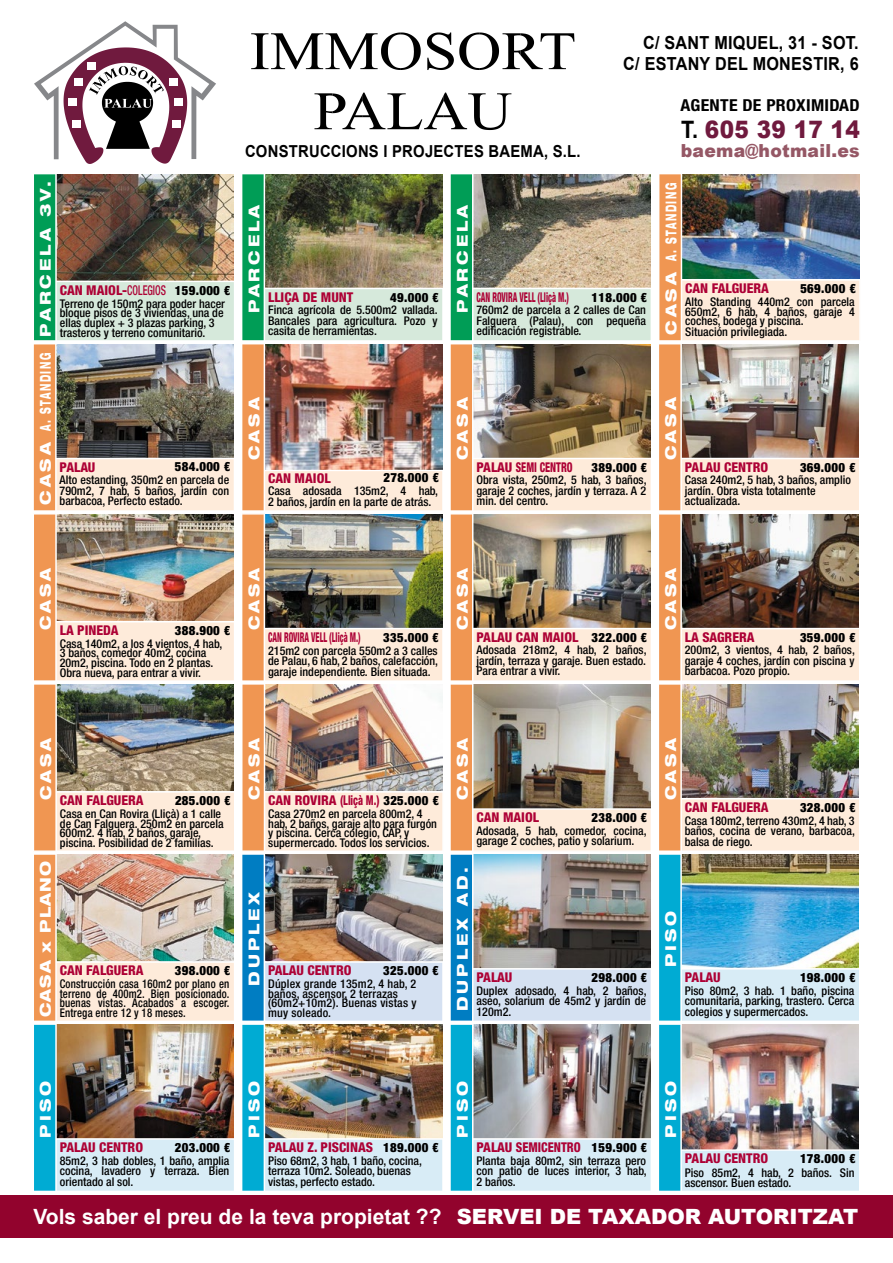
<style>
.page{position:relative;width:893px;height:1263px;background:#fff}
.page>*{position:absolute;margin:0;border:0;box-sizing:border-box;transform-origin:0 0}
.t1{font:900 24px "Arial";letter-spacing:.015em;color:#701a3e;scale:.9 1}
.t2{font:700 21px "Arial";color:#fff}
.t3{font:700 18px/21.6px "Arial";letter-spacing:.015em;color:#000;text-align:right;scale:.9 1}
.t4{font:900 18px "Arial";letter-spacing:.015em;color:#955765;scale:.96 1}
.t5{font:700 16.5px "Arial";letter-spacing:.015em;color:#000;scale:.9 1}
.t6{font:700 condensed 16.5px "Helvetica Neue LT Std";letter-spacing:.015em;color:#000;scale:1.08 1}
.t7{font:800 expanded 15px "Helvetica Neue LT Std";letter-spacing:.2em;color:#fff}
.t8{font:800 condensed 13.5px "Helvetica Neue LT Std";color:#ad0135}
.t9{font:800 condensed 13.5px "Helvetica Neue LT Std";color:#ad0135;scale:.6 1}
.t10{font:900 condensed 12.75px "Helvetica Neue LT Std";letter-spacing:.025em;color:#000}
.t11{font:500 condensed 12px/10.5px "Helvetica Neue LT Std";color:#000;text-align:justify}
.t12{font:500 condensed 12px/9.8px "Helvetica Neue LT Std";color:#000;text-align:justify;scale:.9 1}
.s1{font-weight:500}
.s2{font-weight:900;font-size:12.75px;color:#000}
.s3{font-weight:700;color:#000}
.s4{font-weight:900}
</style>
<div class="page">
<img style="left:33px;top:174px;width:618px;height:1017px">
<img style="left:659px;top:174px;width:201px;height:1017px">
<svg style="left:251px;top:33px;width:170px;height:37px"></svg>
<svg style="left:427px;top:33px;width:147px;height:37px"></svg>
<svg style="left:314px;top:93px;width:197px;height:37px"></svg>
<svg style="left:34px;top:21px;width:182px;height:143px"></svg>
<div style="left:0;top:1195px;width:893px;height:42px;background:#92032d"></div>
<p class="t3" style="left:623px;top:32px;width:263px">C/ SANT MIQUEL, 31 - SOT.<br>C/ ESTANY DEL MONESTIR, 6</p>
<p class="t7" style="left:36px;top:337px;width:157px;rotate:-90deg">PARCELA 3V.</p>
<p class="t7" style="left:36px;top:505px;width:154px;rotate:-90deg">CASA A. STANDING</p>
<p class="t8" style="left:60px;top:282px;width:172px">CAN MAIOL-<span class="s1">COLEGIOS</span> <span class="s2">159.000 €</span></p>
<p class="t11" style="left:60px;top:298px;width:167px;line-height:9.8px;text-align:left">Terreno de 150m2 para poder hacer bloque pisos de 3 viviendas, una de ellas duplex + 3 plazas parking, 3 trasteros y terreno comunitario.</p>
<p class="t10" style="left:175px;top:459px;width:57px">584.000 €</p>
<p class="t8" style="left:60px;top:459px;width:37px">PALAU</p>
<p class="t11" style="left:60px;top:475px;width:171px">Alto estanding, 350m2 en parcela de 790m2, 7 hab, 5 baños, jardín con barbacoa, Perfecto estado.</p>
<p class="t5" style="left:245px;top:139px;width:374px">CONSTRUCCIONS I PROJECTES BAEMA, S.L.</p>
<p class="t7" style="left:244px;top:313px;width:110px;rotate:-90deg">PARCELA</p>
<p class="t7" style="left:453px;top:313px;width:110px;rotate:-90deg">PARCELA</p>
<p class="t8" style="left:268px;top:288px;width:87px">LLIÇA DE MUNT</p>
<p class="t10" style="left:390px;top:289px;width:50px">49.000 €</p>
<p class="t11" style="left:268px;top:305px;width:171px">Finca agrícola de 5.500m2 vallada.<br>Bancales para agricultura. Pozo y casita de herramientas.</p>
<p class="t9" style="left:476px;top:288px;width:156px">CAN ROVIRA VELL (Lliçà M.)</p>
<p class="t10" style="left:592px;top:289px;width:57px">118.000 €</p>
<p class="t11" style="left:476px;top:305px;width:171px">760m2 de parcela a 2 calles de Can Falguera (Palau), con pequeña edificación registrable.</p>
<p class="t6" style="left:680px;top:95px;width:168px">AGENTE DE PROXIMIDAD</p>
<p class="t1" style="left:681px;top:112px;width:200px"><span class="s3">T.</span> 605 39 17 14</p>
<p class="t4" style="left:681px;top:138px;width:188px">baema@hotmail.es</p>
<p class="t7" style="left:661px;top:335px;width:154px;rotate:-90deg">CASA A. STANDING</p>
<p class="t8" style="left:685px;top:280px;width:85px">CAN FALGUERA</p>
<p class="t10" style="left:800px;top:281px;width:57px">569.000 €</p>
<p class="t11" style="left:685px;top:296px;width:171px;line-height:10.1px;text-align:left">Alto Standing 440m2 con parcela<br>650m2, 6 hab, 4 baños, garaje 4 coches, bodega y piscina.<br>Situación privilegiada.</p>
<p class="t7" style="left:244px;top:460px;width:65px;rotate:-90deg">CASA</p>
<p class="t7" style="left:661px;top:460px;width:65px;rotate:-90deg">CASA</p>
<p class="t7" style="left:453px;top:460px;width:65px;rotate:-90deg">CASA</p>
<p class="t8" style="left:268px;top:470px;width:64px">CAN MAIOL</p>
<p class="t11" style="left:268px;top:486px;width:172px">Casa adosada 135m2, 4 hab,<br>2 baños, jardín en la parte de atrás.</p>
<p class="t10" style="left:383px;top:470px;width:57px">278.000 €</p>
<p class="t8" style="left:476px;top:459px;width:98px">PALAU SEMI CENTRO</p>
<p class="t10" style="left:592px;top:459px;width:57px">389.000 €</p>
<p class="t11" style="left:476px;top:475px;width:172px">Obra vista, 250m2, 5 hab, 3 baños, garaje 2 coches, jardín y terraza. A 2 min. del centro.</p>
<p class="t8" style="left:685px;top:459px;width:85px">PALAU CENTRO</p>
<p class="t10" style="left:800px;top:459px;width:57px">369.000 €</p>
<p class="t11" style="left:685px;top:475px;width:167px;text-align:left">Casa 240m2, 5 hab, 3 baños, amplio jardín. Obra vista totalmente actualizada.</p>
<p class="t7" style="left:36px;top:630px;width:65px;rotate:-90deg">CASA</p>
<p class="t8" style="left:60px;top:622px;width:60px">LA PINEDA</p>
<p class="t10" style="left:175px;top:623px;width:57px">388.900 €</p>
<p class="t11" style="left:60px;top:638px;width:164px;line-height:9.8px;text-align:left">Casa 140m2, a los 4 vientos, 4 hab,<br>3 baños, comedor 40m2, cocina<br>20m2, piscina. Todo en 2 plantas.<br>Obra nueva, para entrar a vivir.</p>
<p class="t7" style="left:244px;top:630px;width:65px;rotate:-90deg">CASA</p>
<p class="t9" style="left:268px;top:629px;width:156px">CAN ROVIRA VELL (Lliçà M.)</p>
<p class="t10" style="left:383px;top:629px;width:57px">335.000 €</p>
<p class="t11" style="left:268px;top:645px;width:172px">215m2 con parcela 550m2 a 3 calles de Palau, 6 hab, 2 baños, calefacción, garaje independiente. Bien situada.</p>
<p class="t7" style="left:453px;top:630px;width:65px;rotate:-90deg">CASA</p>
<p class="t7" style="left:661px;top:630px;width:65px;rotate:-90deg">CASA</p>
<p class="t8" style="left:476px;top:629px;width:172px">PALAU CAN MAIOL <span class="s2">322.000 €</span></p>
<p class="t11" style="left:476px;top:645px;width:172px">Adosada 218m2, 4 hab, 2 baños, jardín, terraza y garaje. Buen estado.<br>Para entrar a vivir.</p>
<p class="t8" style="left:685px;top:629px;width:71px">LA SAGRERA</p>
<p class="t10" style="left:800px;top:629px;width:57px">359.000 €</p>
<p class="t11" style="left:685px;top:645px;width:172px">200m2, 3 vientos, 4 hab, 2 baños, garaje 4 coches, jardín con piscina y barbacoa. Pozo propio.</p>
<p class="t7" style="left:36px;top:800px;width:65px;rotate:-90deg">CASA</p>
<p class="t7" style="left:244px;top:800px;width:65px;rotate:-90deg">CASA</p>
<p class="t8" style="left:60px;top:792px;width:85px">CAN FALGUERA</p>
<p class="t10" style="left:175px;top:793px;width:57px">285.000 €</p>
<p class="t11" style="left:60px;top:808px;width:165px;line-height:9.8px;text-align:left">Casa en Can Rovira (Lliçà) a 1 calle de Can Falguera. 250m2 en parcela 600m2. 4 hab, 2 baños, garaje, piscina. Posibilidad de 2 familias.</p>
<p class="t8" style="left:268px;top:792px;width:172px">CAN ROVIRA (Lliçà M.) <span class="s2">325.000 €</span></p>
<p class="t11" style="left:268px;top:808px;width:170px;line-height:9.8px;text-align:left">Casa 270m2 en parcela 800m2, 4 hab, 2 baños, garaje alto para furgón y piscina. Cerca colegio, CAP, y supermercado. Todos los servicios.</p>
<p class="t7" style="left:453px;top:800px;width:65px;rotate:-90deg">CASA</p>
<p class="t7" style="left:661px;top:800px;width:65px;rotate:-90deg">CASA</p>
<p class="t8" style="left:476px;top:809px;width:64px">CAN MAIOL</p>
<p class="t10" style="left:592px;top:810px;width:57px">238.000 €</p>
<p class="t11" style="left:476px;top:825px;width:172px">Adosada, 5 hab, comedor, cocina, garage 2 coches, patio y solarium.</p>
<p class="t7" style="left:36px;top:1017px;width:158px;rotate:-90deg">CASA x PLANO</p>
<p class="t7" style="left:453px;top:1011px;width:145px;rotate:-90deg">DUPLEX AD.</p>
<p class="t7" style="left:244px;top:986px;width:95px;rotate:-90deg">DUPLEX</p>
<p class="t8" style="left:60px;top:962px;width:85px">CAN FALGUERA</p>
<p class="t10" style="left:175px;top:963px;width:57px">398.000 €</p>
<p class="t12" style="left:60px;top:979px;width:190px">Construcción casa 160m2 por plano en terreno de 400m2. Bien posicionado. buenas vistas. Acabados a escoger.<br>Entrega entre 12 y 18 meses.</p>
<p class="t8" style="left:268px;top:962px;width:85px">PALAU CENTRO</p>
<p class="t10" style="left:383px;top:963px;width:57px">325.000 €</p>
<p class="t11" style="left:268px;top:979px;width:150px;line-height:9.8px;text-align:left">Dúplex grande 135m2, 4 hab, 2 baños, ascensor, 2 terrazas (60m2+10m2). Buenas vistas y muy soleado.</p>
<p class="t8" style="left:476px;top:969px;width:37px">PALAU</p>
<p class="t10" style="left:592px;top:970px;width:57px">298.000 €</p>
<p class="t11" style="left:476px;top:985px;width:172px">Duplex adosado, 4 hab, 2 baños, aseo, solarium de 45m2 y jardín de 120m2.</p>
<p class="t7" style="left:661px;top:967px;width:58px;rotate:-90deg">PISO</p>
<p class="t8" style="left:685px;top:799px;width:85px">CAN FALGUERA</p>
<p class="t10" style="left:800px;top:799px;width:57px">328.000 €</p>
<p class="t11" style="left:685px;top:815px;width:172px">Casa 180m2, terreno 430m2, 4 hab, 3 baños, cocina de verano, barbacoa, balsa de riego.</p>
<p class="t8" style="left:685px;top:969px;width:37px">PALAU</p>
<p class="t10" style="left:800px;top:970px;width:57px">198.000 €</p>
<p class="t11" style="left:685px;top:985px;width:171px">Piso 80m2, 3 hab. 1 baño, piscina comunitaria, parking, trastero. Cerca colegios y supermercados.</p>
<p class="t7" style="left:36px;top:1137px;width:58px;rotate:-90deg">PISO</p>
<p class="t7" style="left:244px;top:1137px;width:58px;rotate:-90deg">PISO</p>
<p class="t7" style="left:453px;top:1137px;width:58px;rotate:-90deg">PISO</p>
<p class="t7" style="left:661px;top:1137px;width:58px;rotate:-90deg">PISO</p>
<p class="t8" style="left:60px;top:1139px;width:85px">PALAU CENTRO</p>
<p class="t10" style="left:175px;top:1140px;width:57px">203.000 €</p>
<p class="t11" style="left:60px;top:1155px;width:171px">85m2, 3 hab dobles, 1 baño, amplia cocina, lavadero y terraza. Bien orientado al sol.</p>
<p class="t8" style="left:268px;top:1139px;width:172px">PALAU Z. PISCINAS <span class="s2">189.000 €</span></p>
<p class="t11" style="left:268px;top:1155px;width:155px;text-align:left">Piso 68m2, 3 hab, 1 baño, cocina, terraza 10m2. Soleado, buenas vistas, perfecto estado.</p>
<p class="t8" style="left:476px;top:1139px;width:172px">PALAU SEMICENTRO <span class="s2">159.900 €</span></p>
<p class="t11" style="left:476px;top:1155px;width:172px">Planta baja 80m2, sin terraza pero con patio de luces interior, 3 hab, 2 baños.</p>
<p class="t8" style="left:685px;top:1150px;width:85px">PALAU CENTRO</p>
<p class="t10" style="left:800px;top:1151px;width:57px">178.000 €</p>
<p class="t11" style="left:685px;top:1167px;width:171px">Piso 85m2, 4 hab, 2 baños. Sin ascensor. Buen estado.</p>
<p class="t2" style="left:33px;top:1202px;width:826px">Vols saber el preu de la teva propietat ?? <span class="s4">SERVEI DE TAXADOR AUTORITZAT</span></p>
</div>
